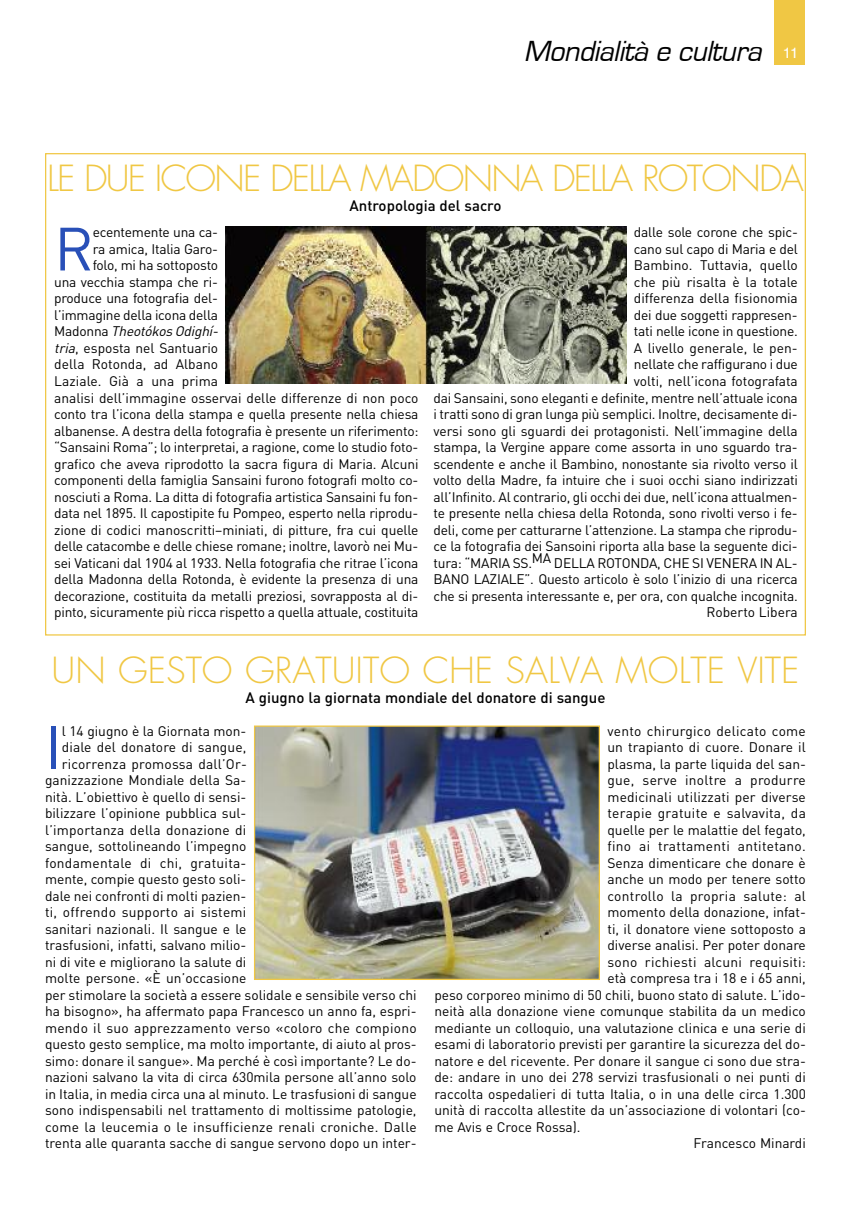
<style>
.page{position:relative;width:851px;height:1205px;background:#fff}
.page>*{position:absolute;margin:0;border:0;box-sizing:border-box;transform-origin:0 0}
.t1{font:60px "DIN";color:#2950b8}
.t2{font:300 35px "Futura Std";letter-spacing:-.05em;color:#f0c744}
.t3{font:300 35px "Futura Std";color:#f0c744}
.t4{font:italic 30px "Eurostile";color:#000}
.t5{font:500 15px "DIN";color:#000}
.t6{font:13.75px/16.5px "DIN";letter-spacing:-.005em;color:#000;text-align:right}
.t7{font:13.75px "DIN";letter-spacing:.02em;color:#000}
.t8{font:13.75px "DIN";letter-spacing:.015em;color:#000}
.t9{font:italic 13.75px "DIN";color:#000}
.s1{font-family:"Helvetica";font-style:normal;font-size:15px;color:#fff}
.s2{font-style:normal}
.s3{font-style:italic}
</style>
<div class="page">
<div style="left:774px;top:0;width:30px;height:65px;background:#f0c744"></div>
<img style="left:226px;top:227px;width:400px;height:157px">
<img style="left:256px;top:727px;width:342px;height:251px">
<div style="left:254px;top:725px;width:346px;height:255px;border:1px solid #f0c744"></div>
<h3 class="t4" style="left:524px;top:37px;width:276px">mondialità e cultura <span class="s1">11</span></h3>
<h2 class="t2" style="left:47px;top:162px;width:758px">LE DUE ICONE DELLA MADONNA DELLA ROTONDA</h2>
<p class="t5" style="left:349px;top:197px;width:153px">Antropologia del sacro</p>
<h1 class="t1" style="left:54px;top:215px;width:41px">R</h1>
<p class="t6" style="left:93px;top:224px;width:127px">ecentemente una ca-</p>
<p class="t6" style="left:433px;top:224px;width:366px">dalle sole corone che spic-<br>cano sul capo di Maria e del<br>Bambino. Tuttavia, quello<br>che più risalta è la totale<br>differenza della fisionomia<br>dei due soggetti rappresen-<br>tati nelle icone in questione.<br>A livello generale, le pen-<br>nellate che raffigurano i due<br>volti, nell’icona fotografata<br>dai Sansaini, sono eleganti e definite, mentre nell’attuale icona i tratti sono di gran lunga più semplici. Inoltre, decisamente di&shy;versi sono gli sguardi dei protagonisti. Nell’immagine della stampa, la Vergine appare come assorta in uno sguardo tra&shy;scendente e anche il Bambino, nonostante sia rivolto verso il volto della Madre, fa intuire che i suoi occhi siano indirizzati all’Infinito. Al contrario, gli occhi dei due, nell’icona attualmen&shy;te presente nella chiesa della Rotonda, sono rivolti verso i fe&shy;deli, come per catturarne l’attenzione. La stampa che riprodu&shy;ce la fotografia dei Sansoini riporta alla base la seguente dici&shy;tura: “MARIA SS.MA DELLA ROTONDA, CHE SI VENERA IN AL-BANO LAZIALE”. Questo articolo è solo l’inizio di una ricerca che si presenta interessante e, per ora, con qualche incognita.<br>Roberto Libera</p>
<p class="t6" style="left:93px;top:241px;width:127px">ra amica, Italia Garo-</p>
<p class="t6" style="left:93px;top:257px;width:127px">folo, mi ha sottoposto</p>
<p class="t6" style="left:54px;top:274px;width:165px">una vecchia stampa che ri-</p>
<p class="t6" style="left:54px;top:290px;width:165px">produce una fotografia del-</p>
<p class="t6" style="left:54px;top:307px;width:165px">l’immagine della icona della</p>
<p class="t9" style="left:54px;top:324px;width:168px"><span class="s2">M a d o n n a</span> Theotókos Odighí-</p>
<p class="t6" style="left:54px;top:340px;width:165px"><span class="s3">tria</span>, esposta nel Santuario</p>
<p class="t6" style="left:54px;top:356px;width:165px">della Rotonda, ad Albano</p>
<p class="t6" style="left:54px;top:373px;width:165px">Laziale. Già a una prima</p>
<p class="t6" style="left:54px;top:389px;width:366px">analisi dell’immagine osservai delle differenze di non poco</p>
<p class="t6" style="left:54px;top:406px;width:366px">conto tra l’icona della stampa e quella presente nella chiesa</p>
<p class="t6" style="left:54px;top:422px;width:366px">albanense. A destra della fotografia è presente un riferimento:</p>
<p class="t6" style="left:54px;top:439px;width:365px">“Sansaini Roma”; lo interpretai, a ragione, come lo studio foto-</p>
<p class="t6" style="left:54px;top:455px;width:366px">grafico che aveva riprodotto la sacra figura di Maria. Alcuni</p>
<p class="t6" style="left:54px;top:472px;width:365px">componenti della famiglia Sansaini furono fotografi molto co-</p>
<p class="t6" style="left:54px;top:488px;width:365px">nosciuti a Roma. La ditta di fotografia artistica Sansaini fu fon-</p>
<p class="t6" style="left:54px;top:505px;width:365px">data nel 1895. Il capostipite fu Pompeo, esperto nella riprodu-</p>
<p class="t6" style="left:54px;top:521px;width:366px">zione di codici manoscritti–miniati, di pitture, fra cui quelle</p>
<p class="t6" style="left:54px;top:538px;width:365px">delle catacombe e delle chiese romane; inoltre, lavorò nei Mu-</p>
<p class="t6" style="left:54px;top:554px;width:366px">sei Vaticani dal 1904 al 1933. Nella fotografia che ritrae l’icona</p>
<p class="t6" style="left:54px;top:571px;width:366px">della Madonna della Rotonda, è evidente la presenza di una</p>
<p class="t6" style="left:54px;top:587px;width:365px">decorazione, costituita da metalli preziosi, sovrapposta al di-</p>
<p class="t6" style="left:54px;top:604px;width:366px">pinto, sicuramente più ricca rispetto a quella attuale, costituita</p>
<h2 class="t3" style="left:52px;top:654px;width:749px">UN GESTO GRATUITO CHE SALVA MOLTE VITE</h2>
<p class="t5" style="left:245px;top:689px;width:361px">A giugno la giornata mondiale del donatore di sangue</p>
<h1 class="t1" style="left:45px;top:713px;width:18px">I</h1>
<p class="t6" style="left:62px;top:723px;width:186px">l 14 giugno è la Giornata mon-</p>
<p class="t7" style="left:607px;top:723px;width:200px">vento chirurgico delicato come</p>
<p class="t6" style="left:607px;top:739px;width:200px">un trapianto di cuore. Donare il</p>
<p class="t6" style="left:607px;top:756px;width:200px">plasma, la parte liquida del san-</p>
<p class="t7" style="left:607px;top:772px;width:200px">gue, serve inoltre a produrre</p>
<p class="t6" style="left:607px;top:789px;width:200px">medicinali utilizzati per diverse</p>
<p class="t7" style="left:607px;top:805px;width:200px">terapie gratuite e salvavita, da</p>
<p class="t6" style="left:607px;top:822px;width:200px">quelle per le malattie del fegato,</p>
<p class="t7" style="left:607px;top:838px;width:200px">fino ai trattamenti antitetano.</p>
<p class="t6" style="left:607px;top:855px;width:200px">Senza dimenticare che donare è</p>
<p class="t6" style="left:607px;top:871px;width:200px">anche un modo per tenere sotto</p>
<p class="t7" style="left:607px;top:888px;width:200px">controllo la propria salute: al</p>
<p class="t6" style="left:607px;top:904px;width:200px">momento della donazione, infat-</p>
<p class="t6" style="left:607px;top:921px;width:200px">ti, il donatore viene sottoposto a</p>
<p class="t6" style="left:607px;top:937px;width:200px">diverse analisi. Per poter donare</p>
<p class="t7" style="left:607px;top:954px;width:200px">sono richiesti alcuni requisiti:</p>
<p class="t6" style="left:607px;top:970px;width:200px">età compresa tra i 18 e i 65 anni,</p>
<p class="t6" style="left:434px;top:987px;width:373px">peso corporeo minimo di 50 chili, buono stato di salute. L’ido-</p>
<p class="t6" style="left:434px;top:1003px;width:373px">neità alla donazione viene comunque stabilita da un medico</p>
<p class="t6" style="left:434px;top:1020px;width:373px">mediante un colloquio, una valutazione clinica e una serie di</p>
<p class="t6" style="left:434px;top:1036px;width:373px">esami di laboratorio previsti per garantire la sicurezza del do-</p>
<p class="t6" style="left:434px;top:1053px;width:373px">natore e del ricevente. Per donare il sangue ci sono due stra-</p>
<p class="t6" style="left:434px;top:1069px;width:373px">de: andare in uno dei 278 servizi trasfusionali o nei punti di</p>
<p class="t6" style="left:434px;top:1086px;width:373px">raccolta ospedalieri di tutta Italia, o in una delle circa 1.300</p>
<p class="t6" style="left:434px;top:1102px;width:373px">unità di raccolta allestite da un’associazione di volontari (co-</p>
<p class="t6" style="left:434px;top:1119px;width:148px">me Avis e Croce Rossa).</p>
<p class="t6" style="left:693px;top:1135px;width:114px">Francesco Minardi</p>
<p class="t6" style="left:62px;top:739px;width:186px">diale del donatore di sangue,</p>
<p class="t8" style="left:62px;top:756px;width:187px">ricorrenza promossa dall’Or-</p>
<p class="t6" style="left:45px;top:772px;width:203px">ganizzazione Mondiale della Sa-</p>
<p class="t6" style="left:45px;top:789px;width:203px">nità. L’obiettivo è quello di sensi-</p>
<p class="t6" style="left:45px;top:805px;width:203px">bilizzare l’opinione pubblica sul-</p>
<p class="t8" style="left:45px;top:822px;width:203px">l’importanza della donazione di</p>
<p class="t6" style="left:45px;top:838px;width:203px">sangue, sottolineando l’impegno</p>
<p class="t7" style="left:45px;top:855px;width:203px">fondamentale di chi, gratuita-</p>
<p class="t6" style="left:45px;top:871px;width:203px">mente, compie questo gesto soli-</p>
<p class="t6" style="left:45px;top:888px;width:203px">dale nei confronti di molti pazien-</p>
<p class="t7" style="left:45px;top:904px;width:203px">ti, offrendo supporto ai sistemi</p>
<p class="t6" style="left:45px;top:921px;width:203px">sanitari nazionali. Il sangue e le</p>
<p class="t6" style="left:45px;top:937px;width:203px">trasfusioni, infatti, salvano milio-</p>
<p class="t6" style="left:45px;top:954px;width:203px">ni di vite e migliorano la salute di</p>
<p class="t6" style="left:45px;top:970px;width:203px">molte persone. «È un’occasione</p>
<p class="t6" style="left:45px;top:987px;width:373px">per stimolare la società a essere solidale e sensibile verso chi</p>
<p class="t6" style="left:45px;top:1003px;width:373px">ha bisogno», ha affermato papa Francesco un anno fa, espri-</p>
<p class="t7" style="left:45px;top:1020px;width:373px">mendo il suo apprezzamento verso «coloro che compiono</p>
<p class="t6" style="left:45px;top:1036px;width:373px">questo gesto semplice, ma molto importante, di aiuto al pros-</p>
<p class="t6" style="left:45px;top:1053px;width:373px">simo: donare il sangue». Ma perché è così importante? Le do-</p>
<p class="t6" style="left:45px;top:1069px;width:373px">nazioni salvano la vita di circa 630mila persone all’anno solo</p>
<p class="t6" style="left:45px;top:1086px;width:373px">in Italia, in media circa una al minuto. Le trasfusioni di sangue</p>
<p class="t6" style="left:45px;top:1102px;width:373px">sono indispensabili nel trattamento di moltissime patologie,</p>
<p class="t7" style="left:45px;top:1119px;width:373px">come la leucemia o le insufficienze renali croniche. Dalle</p>
<p class="t6" style="left:45px;top:1135px;width:373px">trenta alle quaranta sacche di sangue servono dopo un inter-</p>
</div>
